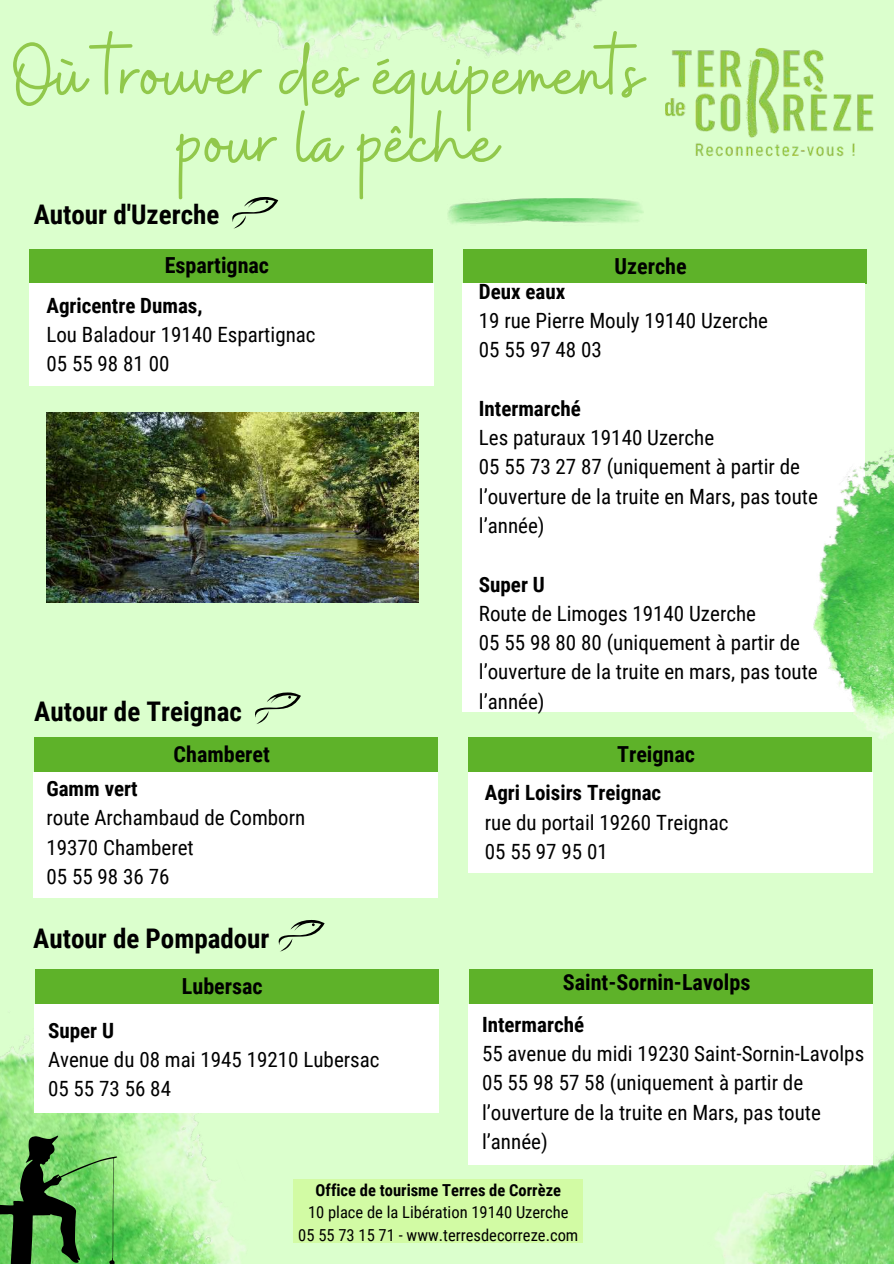
<style>
.page{position:relative;width:894px;height:1264px;background:#fff}
.page>*{position:absolute;margin:0;border:0;box-sizing:border-box;transform-origin:0 0}
.t1{font:88.5px/67.8px "Buffalo";color:#91c84b;text-align:center}
.t2{font:700 27px "Roboto Condensed";color:#000}
.t3{font:700 22.05px "Roboto Condensed";color:#000}
.t4{font:21px/29.2px "Roboto Condensed";color:#000}
.t5{font:700 21px "Roboto Condensed";color:#000}
.t6{font:16.5px/22.5px "Roboto Condensed";color:#000;text-align:center}
.t7{font:700 16.5px "Roboto Condensed";color:#000}
</style>
<div class="page">
<div style="left:0;top:0;width:893px;height:1263px;background:#dbffcd"></div>
<div style="left:29px;top:249px;width:404px;height:35px;background:#5eb229"></div>
<div style="left:29px;top:284px;width:404px;height:101px;background:#fff"></div>
<div style="left:463px;top:249px;width:403px;height:35px;background:#5eb229"></div>
<div style="left:462px;top:284px;width:402px;height:427px;background:#fff"></div>
<div style="left:34px;top:737px;width:403px;height:35px;background:#5eb229"></div>
<div style="left:34px;top:772px;width:404px;height:125px;background:#fff"></div>
<img style="left:0;top:951px;width:305px;height:312px">
<div style="left:35px;top:969px;width:403px;height:35px;background:#5eb229"></div>
<div style="left:34px;top:1004px;width:404px;height:108px;background:#fff"></div>
<img style="left:211px;top:0;width:391px;height:63px">
<img style="left:665px;top:48px;width:209px;height:109px">
<img style="left:813px;top:447px;width:80px;height:310px">
<img style="left:635px;top:1112px;width:258px;height:151px">
<img style="left:447px;top:198px;width:196px;height:26px">
<div style="left:468px;top:737px;width:403px;height:35px;background:#5eb229"></div>
<div style="left:468px;top:772px;width:404px;height:100px;background:#fff"></div>
<div style="left:469px;top:969px;width:403px;height:35px;background:#5eb229"></div>
<div style="left:468px;top:1004px;width:404px;height:160px;background:#fff"></div>
<img style="left:46px;top:413px;width:372px;height:189px">
<div style="left:293px;top:1179px;width:289px;height:63px;background:#d2fba4"></div>
<svg style="left:0;top:1135px;width:117px;height:128px;background:#52984a"></svg>
<svg style="left:255px;top:692px;width:46px;height:32px"></svg>
<svg style="left:278px;top:920px;width:46px;height:31px"></svg>
<svg style="left:232px;top:197px;width:46px;height:32px"></svg>
<h1 class="t1" style="left:13px;top:45px;width:631px">Où trouver des équipements pour la pêche</h1>
<p class="t2" style="left:34px;top:199px;width:187px">Autour d'Uzerche</p>
<p class="t3" style="left:165px;top:253px;width:106px">Espartignac</p>
<p class="t5" style="left:46px;top:293px;width:158px">Agricentre Dumas,</p>
<p class="t4" style="left:46px;top:320px;width:270px">Lou Baladour 19140 Espartignac<br>05 55 98 81 00</p>
<p class="t2" style="left:34px;top:695px;width:209px">Autour de Treignac</p>
<p class="t3" style="left:173px;top:741px;width:98px">Chamberet</p>
<p class="t5" style="left:46px;top:776px;width:93px">Gamm vert</p>
<p class="t4" style="left:46px;top:803px;width:260px">route Archambaud de Comborn<br>19370 Chamberet<br>05 55 98 36 76</p>
<p class="t3" style="left:614px;top:253px;width:74px">Uzerche</p>
<p class="t5" style="left:478px;top:279px;width:88px">Deux eaux</p>
<p class="t4" style="left:478px;top:306px;width:290px">19 rue Pierre Mouly 19140 Uzerche<br>05 55 97 48 03</p>
<p class="t5" style="left:478px;top:396px;width:103px">Intermarché</p>
<p class="t4" style="left:478px;top:423px;width:340px">Les paturaux 19140 Uzerche<br>05 55 73 27 87 (uniquement à partir de l’ouverture de la truite en Mars, pas toute l’année)</p>
<p class="t5" style="left:478px;top:572px;width:67px">Super U</p>
<p class="t4" style="left:478px;top:599px;width:340px">Route de Limoges 19140 Uzerche<br>05 55 98 80 80 (uniquement à partir de l’ouverture de la truite en mars, pas toute l’année)</p>
<p class="t3" style="left:617px;top:741px;width:79px">Treignac</p>
<p class="t5" style="left:484px;top:780px;width:178px">Agri Loisirs Treignac</p>
<p class="t4" style="left:484px;top:807px;width:245px">rue du portail 19260 Treignac<br>05 55 97 95 01</p>
<p class="t2" style="left:33px;top:922px;width:238px">Autour de Pompadour</p>
<p class="t3" style="left:182px;top:973px;width:82px">Lubersac</p>
<p class="t5" style="left:48px;top:1018px;width:67px">Super U</p>
<p class="t4" style="left:48px;top:1045px;width:333px">Avenue du 08 mai 1945 19210 Lubersac<br>05 55 73 56 84</p>
<p class="t3" style="left:562px;top:969px;width:189px">Saint-Sornin-Lavolps</p>
<p class="t5" style="left:482px;top:1012px;width:103px">Intermarché</p>
<p class="t4" style="left:482px;top:1039px;width:383px">55 avenue du midi 19230 Saint-Sornin-Lavolps 05 55 98 57 58 (uniquement à partir de l’ouverture de la truite en Mars, pas toute l’année)</p>
<p class="t7" style="left:315px;top:1180px;width:247px">Office de tourisme Terres de Corrèze</p>
<p class="t6" style="left:298px;top:1201px;width:281px">10 place de la Libération 19140 Uzerche<br>05 55 73 15 71 - www.terresdecorreze.com</p>
</div>
